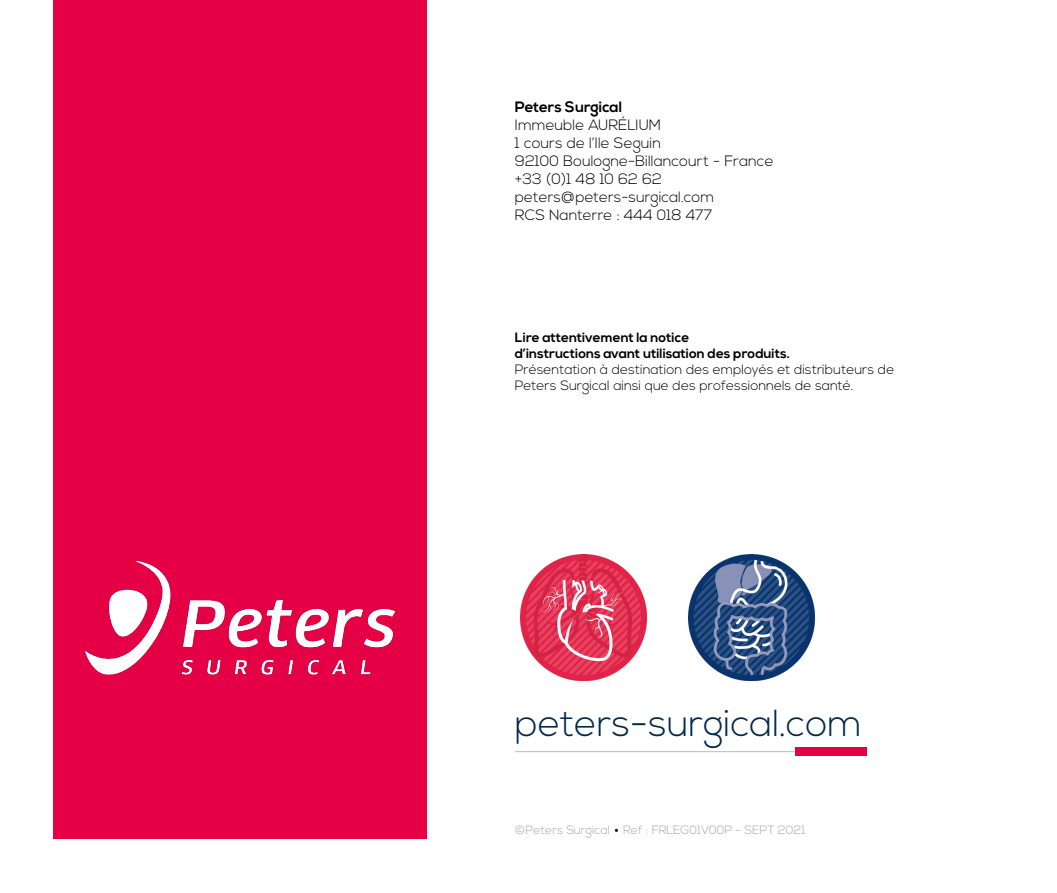
<style>
.page{position:relative;width:1057px;height:893px;background:#fff}
.page>*{position:absolute;margin:0;border:0;box-sizing:border-box;transform-origin:0 0}
.t1{font:300 37.5px "Nexa";color:#00284b}
.t2{font:300 15px "Nexa";color:#000}
.t3{font:700 15px "Nexa";color:#000}
.t4{font:300 13.5px/16.2px "Nexa";color:#000}
.t5{font:700 13.5px "Nexa";color:#000}
.t6{font:300 12px "Nexa";color:#a6a7aa}
</style>
<div class="page">
<div style="left:53px;top:0;width:373px;height:839px;background:#e50046"></div>
<img style="left:84px;top:560px;width:312px;height:115px">
<img style="left:521px;top:554px;width:126px;height:126px">
<img style="left:688px;top:554px;width:126px;height:126px">
<hr style="left:515px;top:751px;width:351px;height:1px;background:#c3c3c3">
<div style="left:794px;top:747px;width:72px;height:9px;background:#e50046"></div>
<p class="t3" style="left:515px;top:98px;width:109px">Peters Surgical</p>
<p class="t2" style="left:515px;top:116px;width:148px">Immeuble AURÉLIUM</p>
<p class="t2" style="left:515px;top:134px;width:148px">1 cours de l’Ile Seguin</p>
<p class="t2" style="left:515px;top:152px;width:260px">92100 Boulogne-Billancourt - France</p>
<p class="t2" style="left:515px;top:170px;width:148px">+33 (0)1 48 10 62 62</p>
<p class="t2" style="left:515px;top:188px;width:201px">peters@peters-surgical.com</p>
<p class="t2" style="left:515px;top:206px;width:199px">RCS Nanterre : 444 018 477</p>
<p class="t5" style="left:515px;top:329px;width:176px">Lire attentivement la notice</p>
<p class="t5" style="left:515px;top:345px;width:276px">d’instructions avant utilisation des produits.</p>
<p class="t4" style="left:515px;top:362px;width:381px">Présentation à destination des employés et distributeurs de<br>Peters Surgical ainsi que des professionnels de santé.</p>
<p class="t1" style="left:515px;top:702px;width:348px">peters-surgical.com</p>
<p class="t6" style="left:515px;top:823px;width:292px">©Peters Surgical Ref : FRLEG01V00P - SEPT 2021</p>
</div>
